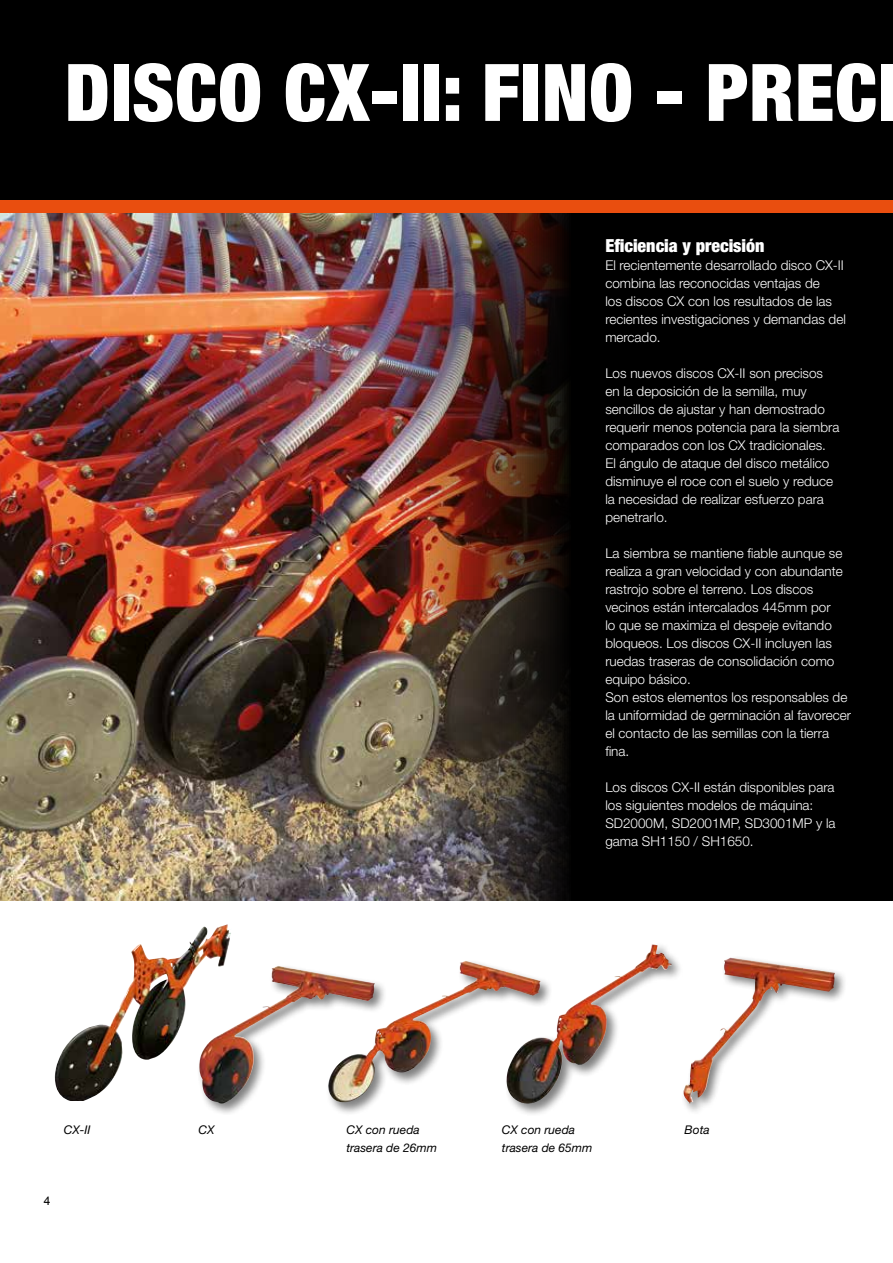
<style>
.page{position:relative;width:893px;height:1263px;background:#fff}
.page>*{position:absolute;margin:0;border:0;box-sizing:border-box;transform-origin:0 0}
.t1{font:900 condensed 79.5px "Helvetica Neue LT Pro";letter-spacing:.01em;color:#fff}
.t2{font:900 condensed 18px "Helvetica Neue LT Pro";color:#fff}
.t3{font:300 13.5px/18px "Helvetica Neue LT Pro";color:#fff}
.t4{font:italic 12px/18px "Helvetica Neue LT Std";color:#000}
.t5{font:12px "Arial";color:#000}
</style>
<div class="page">
<img style="left:0;top:213px;width:298px;height:688px">
<img style="left:301px;top:215px;width:589px;height:686px">
<div style="left:504px;top:942px;width:181px;height:175px;background:#000;opacity:.5"></div>
<img style="left:614px;top:944px;width:37px;height:37px">
<div style="left:326px;top:959px;width:228px;height:156px;background:#000;opacity:.5"></div>
<img style="left:328px;top:962px;width:212px;height:141px">
<div style="left:681px;top:955px;width:167px;height:160px;background:#000;opacity:.5"></div>
<img style="left:683px;top:959px;width:151px;height:144px">
<div style="left:197px;top:963px;width:191px;height:153px;background:#000;opacity:.5"></div>
<img style="left:199px;top:966px;width:176px;height:137px">
<img style="left:54px;top:924px;width:178px;height:177px">
<div style="left:0;top:0;width:893px;height:200px;background:#000"></div>
<div style="left:0;top:200px;width:893px;height:13px;background:#e94e0f"></div>
<h1 class="t1" style="left:65px;top:45px;width:835px">DISCO CX-II: FINO - PRECI</h1>
<h2 class="t2" style="left:605px;top:235px;width:161px">Eficiencia y precisión</h2>
<p class="t3" style="left:605px;top:256px;width:242px">El recientemente desarrollado disco CX-II combina las reconocidas ventajas de<br>los discos CX con los resultados de las recientes investigaciones y demandas del mercado.</p>
<p class="t3" style="left:605px;top:364px;width:236px">Los nuevos discos CX-II son precisos en la deposición de la semilla, muy sencillos de ajustar y han demostrado requerir menos potencia para la siembra comparados con los CX tradicionales.<br>El ángulo de ataque del disco metálico disminuye el roce con el suelo y reduce la necesidad de realizar esfuerzo para penetrarlo.</p>
<p class="t3" style="left:605px;top:544px;width:247px">La siembra se mantiene fiable aunque se realiza a gran velocidad y con abundante rastrojo sobre el terreno. Los discos vecinos están intercalados 445mm por<br>lo que se maximiza el despeje evitando bloqueos. Los discos CX-II incluyen las ruedas traseras de consolidación como equipo básico.<br>Son estos elementos los responsables de la uniformidad de germinación al favorecer el contacto de las semillas con la tierra fina.</p>
<p class="t3" style="left:605px;top:778px;width:232px">Los discos CX-II están disponibles para los siguientes modelos de máquina:<br>SD2000M, SD2001MP, SD3001MP y la gama SH1150 / SH1650.</p>
<p class="t4" style="left:64px;top:1121px;width:28px">CX-II</p>
<p class="t4" style="left:199px;top:1121px;width:17px">CX</p>
<p class="t4" style="left:347px;top:1121px;width:92px">CX con rueda trasera de 26mm</p>
<p class="t4" style="left:502px;top:1121px;width:92px">CX con rueda trasera de 65mm</p>
<p class="t4" style="left:685px;top:1121px;width:27px">Bota</p>
<p class="t5" style="left:44px;top:1193px;width:8px">4</p>
</div>
